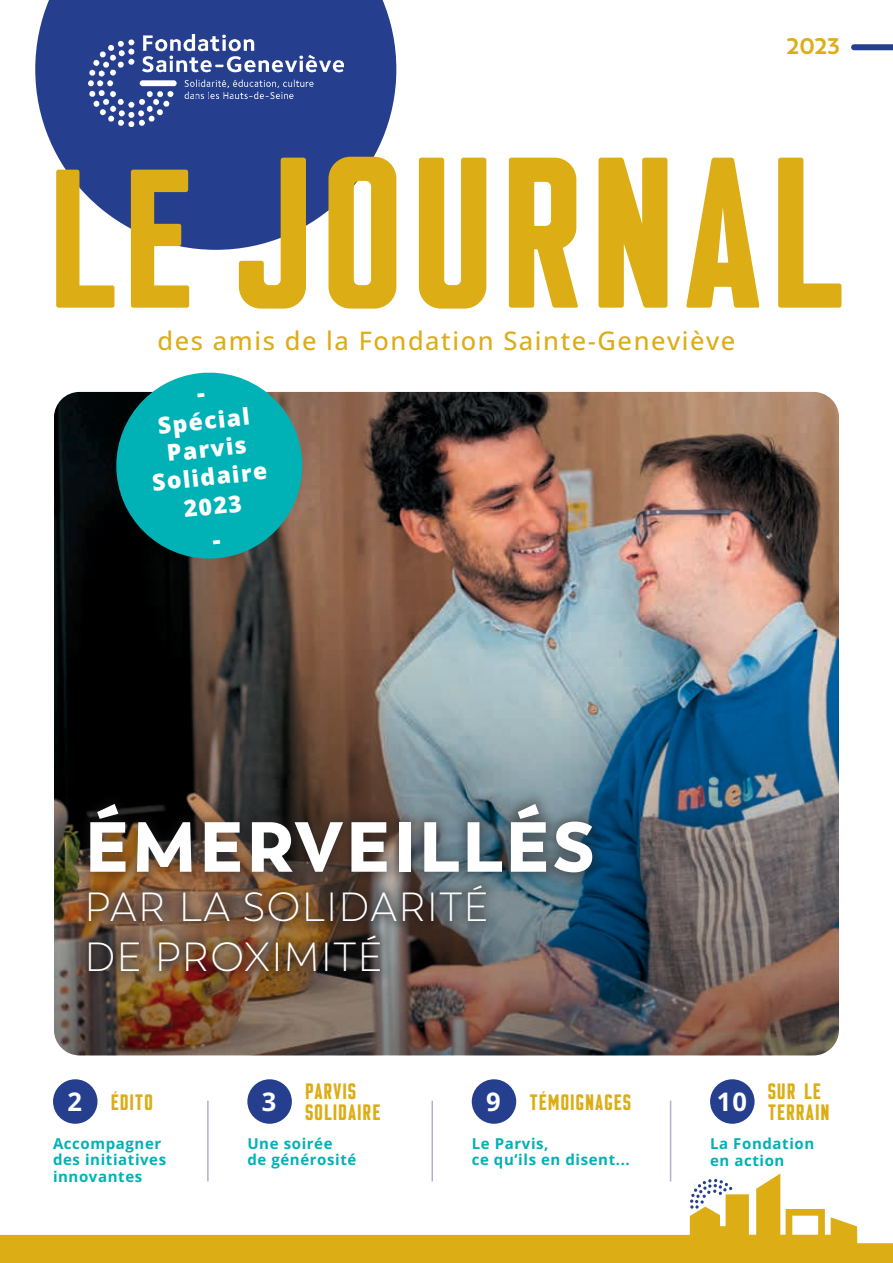
<style>
.page{position:relative;width:893px;height:1263px;background:#fff}
.page>*{position:absolute;margin:0;border:0;box-sizing:border-box;transform-origin:0 0}
.t1{font:900 187.5px "Clarke";letter-spacing:.02em;color:#dcad15}
.t2{font:900 70.5px "Trenda";letter-spacing:.04em;color:#fff}
.t3{font:300 40.5px/49.5px "Trenda";letter-spacing:.04em;color:#fff}
.t4{font:500 25.5px "Open Sans";letter-spacing:.06em;color:#dcad15}
.t5{font:700 25.5px "Open Sans";color:#fff}
.t6{font:800 22.95px/28.5px "Open Sans";color:#fff;text-align:center}
.t7{font:700 22.5px "Trenda";color:#dcad15}
.t8{font:900 19.5px/21px "Clarke";letter-spacing:.04em;color:#dcad15}
.t9{font:700 15px/16.5px "Open Sans";letter-spacing:.04em;color:#00b1b5}
.s1{font-size:172.5px}
.s2{font-family:"Open Sans";font-weight:700;font-size:25.5px;color:#fff}
</style>
<div class="page">
<svg style="left:35px;top:0;width:361px;height:250px;fill:#253f8e"></svg>
<img style="left:54px;top:392px;width:785px;height:663px">
<img style="left:54px;top:576px;width:785px;height:479px;border-radius:26px">
<hr style="left:207px;top:1101px;width:2px;height:80px;background:#afb0d2">
<hr style="left:431px;top:1101px;width:2px;height:80px;background:#afb0d2">
<hr style="left:670px;top:1101px;width:1px;height:80px;background:#afb0d2">
<div style="left:53px;top:1079px;width:44px;height:45px;background:#253f8e;border-radius:50%"></div>
<div style="left:247px;top:1079px;width:45px;height:45px;background:#253f8e;border-radius:50%"></div>
<div style="left:472px;top:1079px;width:44px;height:45px;background:#253f8e;border-radius:50%"></div>
<div style="left:710px;top:1079px;width:44px;height:45px;background:#253f8e;border-radius:50%"></div>
<div style="left:75px;top:791px;width:531px;height:193px;background:#231f20;opacity:.45"></div>
<div style="left:854px;top:44px;width:39px;height:6px;background:#253f8e"></div>
<img style="left:88px;top:35px;width:255px;height:91px">
<svg style="left:0;top:1173px;width:893px;height:90px"></svg>
<svg style="left:111px;top:372px;width:196px;height:191px;background:#1d9a9c"></svg>
<h3 class="t7" style="left:787px;top:32px;width:55px">2023</h3>
<h1 class="t1" style="left:48px;top:124px;width:800px"><span class="s1">LE</span> JOURNAL</h1>
<h3 class="t4" style="left:158px;top:323px;width:579px">des amis de la Fondation Sainte-Geneviève</h3>
<h3 class="t6" style="left:145px;top:412px;width:117px;rotate:-6deg">Spécial<br>Parvis<br>Solidaire<br>2023</h3>
<h2 class="t2" style="left:85px;top:802px;width:512px">ÉMERVEILLÉS</h2>
<h3 class="t3" style="left:85px;top:883px;width:405px">PAR LA SOLIDARITÉ<br>DE PROXIMITÉ</h3>
<h3 class="t8" style="left:67px;top:1092px;width:87px"><span class="s2">2</span> ÉDITO</h3>
<h3 class="t5" style="left:262px;top:1083px;width:16px">3</h3>
<h3 class="t8" style="left:305px;top:1080px;width:77px">PARVIS<br>SOLIDAIRE</h3>
<h3 class="t8" style="left:486px;top:1092px;width:146px"><span class="s2">9</span> TÉMOIGNAGES</h3>
<h3 class="t5" style="left:717px;top:1083px;width:32px">10</h3>
<h3 class="t8" style="left:768px;top:1080px;width:63px">SUR LE<br>TERRAIN</h3>
<p class="t9" style="left:53px;top:1134px;width:115px">Accompagner des initiatives innovantes</p>
<p class="t9" style="left:247px;top:1135px;width:111px">Une soirée<br>de générosité</p>
<p class="t9" style="left:472px;top:1134px;width:160px">Le Parvis,<br>ce qu’ils en disent...</p>
<p class="t9" style="left:710px;top:1135px;width:106px">La Fondation en action</p>
</div>
